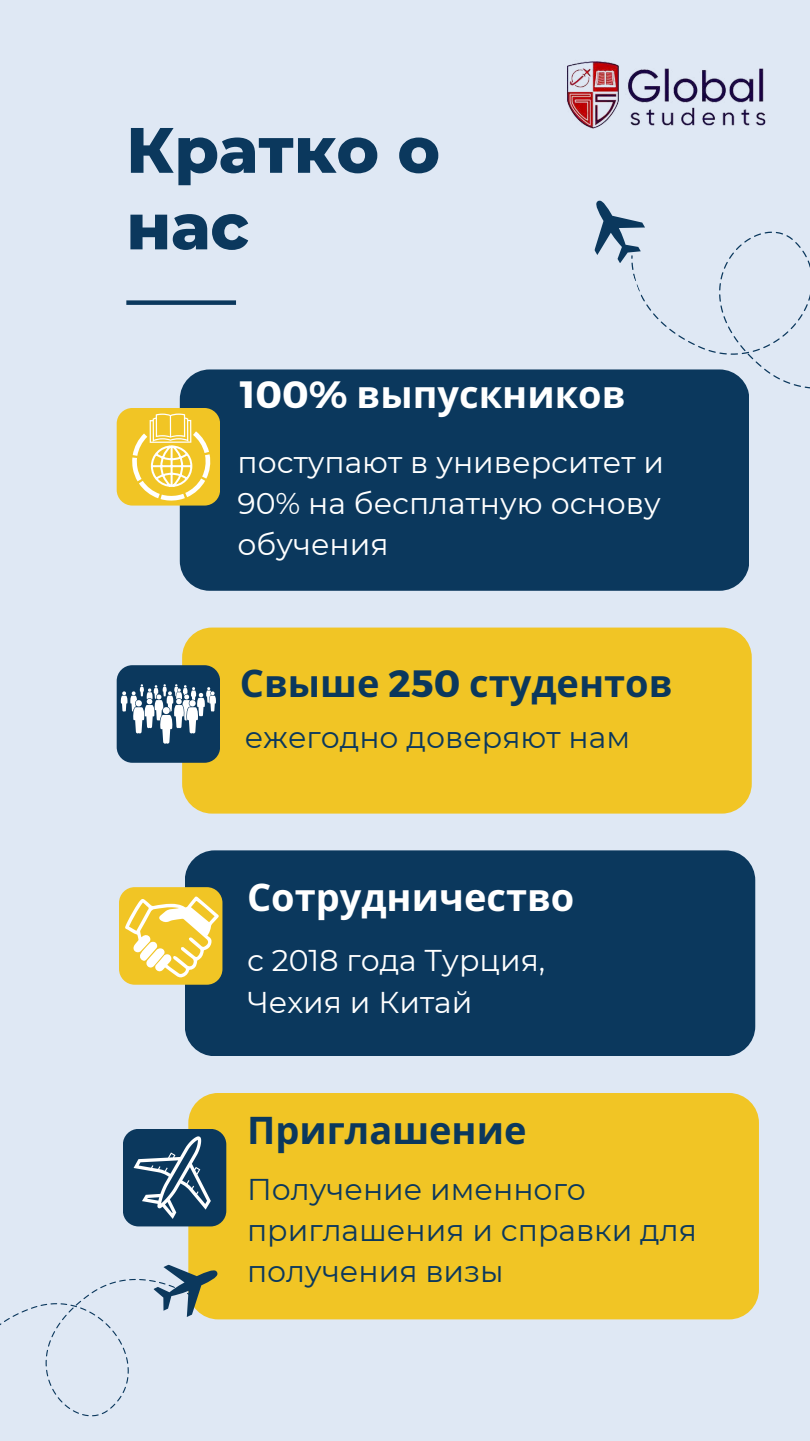
<style>
.page{position:relative;width:810px;height:1441px;background:#fff}
.page>*{position:absolute;margin:0;border:0;box-sizing:border-box;transform-origin:0 0}
.t1{font:800 64px/76.5px "Montserrat";color:#0b385d}
.t2{font:700 38px "Noto Sans";color:#fff}
.t3{font:700 38px "Noto Sans";color:#0b385d}
.t4{font:30px/41.2px "Montserrat";color:#fff;text-align:justify}
.t5{font:30px/41.2px "Montserrat";color:#0b385d}
.s1{font-family:"Montserrat"}
</style>
<div class="page">
<div style="left:0;top:0;width:810px;height:1440px;background:#dfe8f4"></div>
<div style="left:180px;top:369px;width:569px;height:221px;background:#0b385d;border-radius:30px"></div>
<div style="left:182px;top:627px;width:569px;height:186px;background:#f1c525;border-radius:30px"></div>
<div style="left:117px;top:408px;width:103px;height:97px;background:#f1c525;border-radius:16px"></div>
<div style="left:117px;top:665px;width:103px;height:97px;background:#0b385d;border-radius:16px"></div>
<div style="left:185px;top:850px;width:570px;height:205px;background:#0b385d;border-radius:30px"></div>
<div style="left:119px;top:887px;width:103px;height:97px;background:#f1c525;border-radius:16px"></div>
<div style="left:188px;top:1092px;width:571px;height:226px;background:#f1c525;border-radius:30px"></div>
<div style="left:123px;top:1128px;width:103px;height:98px;background:#0b385d;border-radius:16px"></div>
<svg style="left:594px;top:200px;width:216px;height:194px"></svg>
<div style="left:126px;top:300px;width:110px;height:5px;background:#0b385d"></div>
<img style="left:567px;top:61px;width:199px;height:68px">
<svg style="left:132px;top:413px;width:79px;height:88px"></svg>
<svg style="left:121px;top:684px;width:95px;height:59px"></svg>
<svg style="left:125px;top:896px;width:94px;height:81px"></svg>
<svg style="left:0;top:1136px;width:219px;height:281px"></svg>
<h1 class="t1" style="left:126px;top:111px;width:315px">Кратко о нас</h1>
<p class="t2" style="left:240px;top:367px;width:387px"><span class="s1">100%</span> выпускников</p>
<p class="t4" style="left:238px;top:441px;width:428px">поступают в университет и 90% на бесплатную основу обучения</p>
<p class="t3" style="left:240px;top:656px;width:434px">Свыше <span class="s1">250</span> студентов</p>
<p class="t5" style="left:245px;top:716px;width:387px">ежегодно доверяют нам</p>
<p class="t2" style="left:247px;top:870px;width:329px">Сотрудничество</p>
<p class="t4" style="left:247px;top:939px;width:300px">с 2018 года Турция,<br>Чехия и Китай</p>
<p class="t3" style="left:247px;top:1102px;width:281px">Приглашение</p>
<p class="t5" style="left:247px;top:1168px;width:451px">Получение именного приглашения и справки для получения визы</p>
</div>
